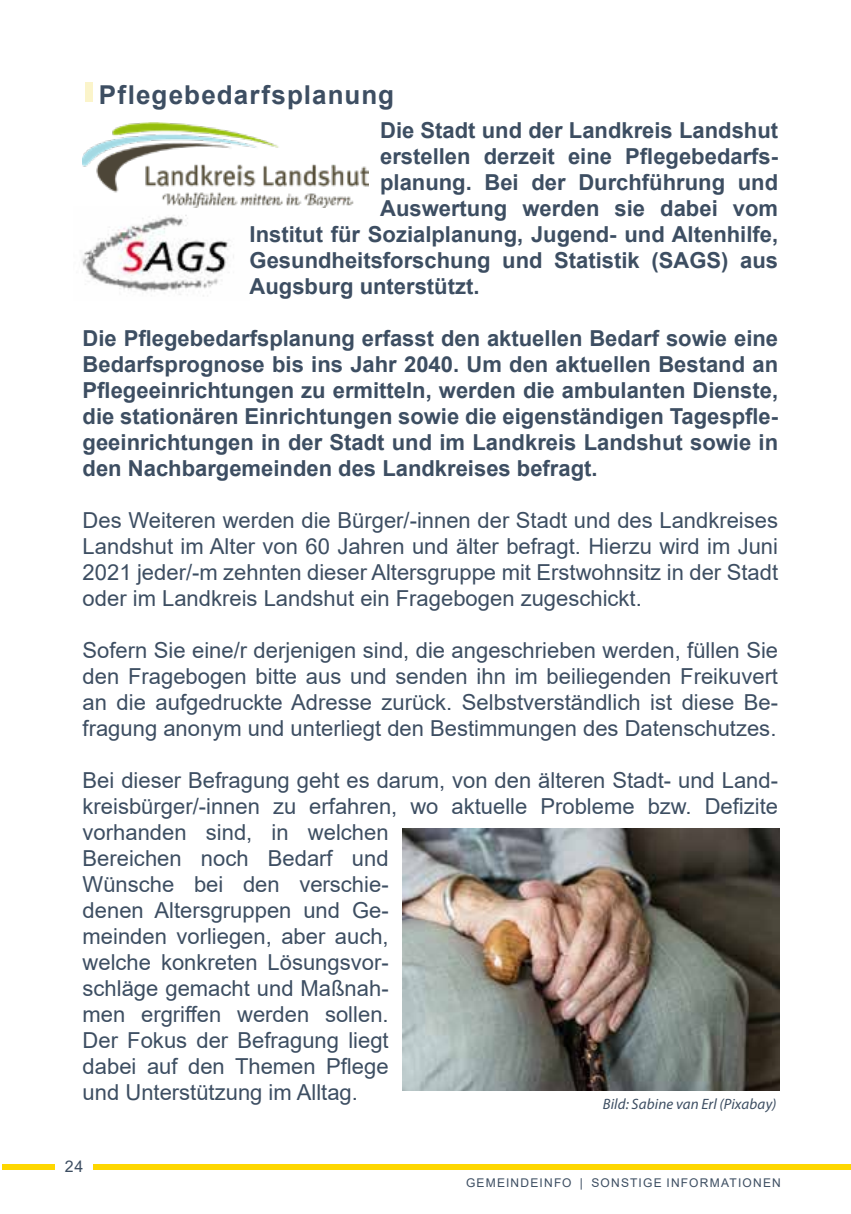
<style>
.page{position:relative;width:851px;height:1214px;background:#fff}
.page>*{position:absolute;margin:0;border:0;box-sizing:border-box;transform-origin:0 0}
.t1{font:700 26px "Arial";letter-spacing:.04em;color:#3d4e62}
.t2{font:22px/26px "Arial";color:#3d4e62;text-align:justify}
.t3{font:700 22px/26px "Arial";color:#3d4e62;text-align:justify}
.t4{font:16px "Arial";color:#3d4e62}
.t5{font:italic 15px "Myriad Pro";letter-spacing:.01em;color:#3d4e62}
.t6{font:12px "Arial";letter-spacing:.105em;color:#3d4e62}
</style>
<div class="page">
<img style="left:81px;top:215px;width:153px;height:81px">
<div style="left:2px;top:1163px;width:53px;height:6px;background:#fed700"></div>
<div style="left:93px;top:1163px;width:757px;height:6px;background:#fed700"></div>
<div style="left:85px;top:82px;width:7px;height:19px;background:#fbf4ca"></div>
<img style="left:83px;top:123px;width:286px;height:85px">
<img style="left:403px;top:828px;width:376px;height:262px">
<p class="t1" style="left:99px;top:76px;width:297px">Pflegebedarfsplanung</p>
<p class="t3" style="left:380px;top:117px;width:399px">Die Stadt und der Landkreis Landshut</p>
<p class="t3" style="left:380px;top:143px;width:399px">erstellen derzeit eine Pflegebedarfs-</p>
<p class="t3" style="left:380px;top:169px;width:399px">planung. Bei der Durchführung und</p>
<p class="t3" style="left:380px;top:195px;width:399px">Auswertung werden sie dabei vom</p>
<p class="t3" style="left:249px;top:221px;width:530px">Institut für Sozialplanung, Jugend- und Altenhilfe,</p>
<p class="t3" style="left:249px;top:247px;width:530px">Gesundheitsforschung und Statistik (SAGS) aus</p>
<p class="t3" style="left:249px;top:273px;width:231px">Augsburg unterstützt.</p>
<p class="t3" style="left:83px;top:325px;width:697px">Die Pflegebedarfsplanung erfasst den aktuellen Bedarf sowie eine Bedarfsprognose bis ins Jahr 2040. Um den aktuellen Bestand an Pflegeeinrichtungen zu ermitteln, werden die ambulanten Dienste, die stationären Einrichtungen sowie die eigenständigen Tagespfle&shy;geeinrichtungen in der Stadt und im Landkreis Landshut sowie in den Nachbargemeinden des Landkreises befragt.</p>
<p class="t2" style="left:83px;top:507px;width:697px">Des Weiteren werden die Bürger/-innen der Stadt und des Landkreises Landshut im Alter von 60 Jahren und älter befragt. Hierzu wird im Juni 2021 jeder/-m zehnten dieser Altersgruppe mit Erstwohnsitz in der Stadt oder im Landkreis Landshut ein Fragebogen zugeschickt.</p>
<p class="t2" style="left:83px;top:637px;width:697px">Sofern Sie eine/r derjenigen sind, die angeschrieben werden, füllen Sie den Fragebogen bitte aus und senden ihn im beiliegenden Freikuvert an die aufgedruckte Adresse zurück. Selbstverständlich ist diese Be&shy;fragung anonym und unterliegt den Bestimmungen des Datenschutzes.</p>
<p class="t2" style="left:83px;top:767px;width:697px;text-align:left">Bei dieser Befragung geht es darum, von den älteren Stadt- und Land&shy;kreisbürger/-innen zu erfahren, wo aktuelle Probleme bzw. Defizite vorhanden sind, in welchen<br>Bereichen noch Bedarf und<br>Wünsche bei den verschie-<br>denen Altersgruppen und Ge-<br>meinden vorliegen, aber auch,<br>welche konkreten Lösungsvor-<br>schläge gemacht und Maßnah-<br>men ergriffen werden sollen.<br>Der Fokus der Befragung liegt<br>dabei auf den Themen Pflege<br>und Unterstützung im Alltag.</p>
<p class="t5" style="left:602px;top:1094px;width:175px">Bild: Sabine van Erl (Pixabay)</p>
<p class="t4" style="left:65px;top:1155px;width:20px">24</p>
<p class="t6" style="left:466px;top:1174px;width:316px">GEMEINDEINFO | SONSTIGE INFORMATIONEN</p>
</div>
